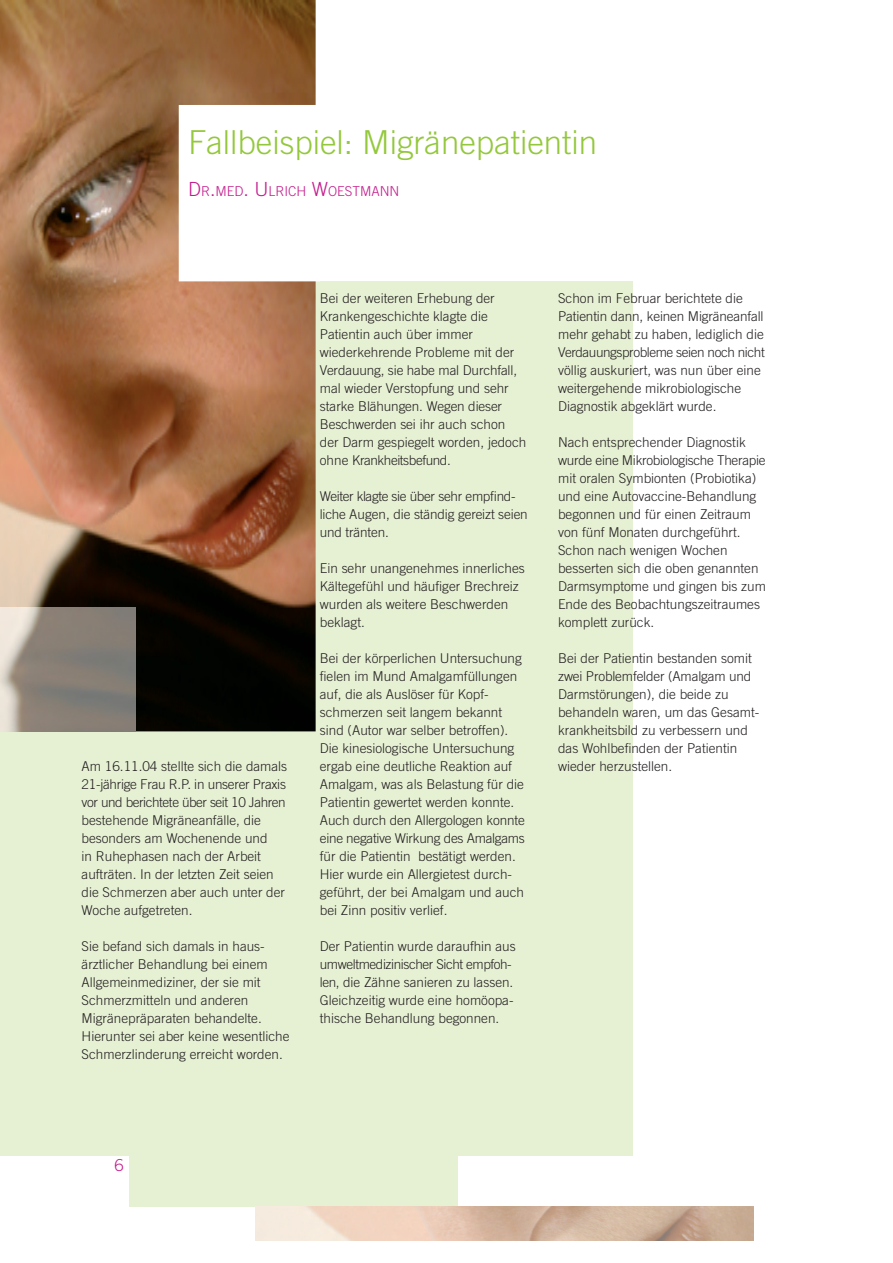
<style>
.page{position:relative;width:893px;height:1263px;background:#fff}
.page>*{position:absolute;margin:0;border:0;box-sizing:border-box;transform-origin:0 0}
.t1{font:300 33px "Trade Gothic";color:#94c83c}
.t2{font:300 16.5px "Trade Gothic";color:#c51c8e}
.t3{font:300 13.65px "Trade Gothic";color:#c51c8e}
.t4{font:300 13.5px/18px "Trade Gothic";color:#231f20}
.s1{font-size:19.5px}
</style>
<div class="page">
<div style="left:129px;top:774px;width:328px;height:432px;background:#e6f1d4"></div>
<img style="left:256px;top:1206px;width:497px;height:34px">
<div style="left:0;top:281px;width:632px;height:875px;background:#e6f1d4"></div>
<img style="left:0;top:0;width:315px;height:731px">
<div style="left:179px;top:106px;width:140px;height:175px;background:#fff"></div>
<img style="left:0;top:607px;width:136px;height:124px">
<h1 class="t1" style="left:188px;top:130px;width:410px">Fallbeispiel: Migränepatientin</h1>
<p class="t3" style="left:188px;top:186px;width:213px"><span class="s1">D</span>R<span class="s1">.</span>MED<span class="s1">. U</span>LRICH <span class="s1">W</span>OESTMANN</p>
<p class="t4" style="left:82px;top:758px;width:207px">Am 16.11.04 stellte sich die damals<br>21-jährige Frau R.P. in unserer Praxis vor und berichtete über seit 10 Jahren bestehende Migräneanfälle, die besonders am Wochenende und<br>in Ruhephasen nach der Arbeit aufträten. In der letzten Zeit seien die Schmerzen aber auch unter der<br>Woche aufgetreten.</p>
<p class="t4" style="left:82px;top:938px;width:209px">Sie befand sich damals in haus&shy;ärztlicher Behandlung bei einem Allgemeinmediziner, der sie mit Schmerzmitteln und anderen Migränepräparaten behandelte.<br>Hierunter sei aber keine wesentliche Schmerzlinderung erreicht worden.</p>
<p class="t4" style="left:320px;top:290px;width:208px">Bei der weiteren Erhebung der<br>Krankengeschichte klagte die<br>Patientin auch über immer wiederkehrende Probleme mit der<br>Verdauung, sie habe mal Durchfall, mal wieder Verstopfung und sehr starke Blähungen. Wegen dieser<br>Beschwerden sei ihr auch schon der Darm gespiegelt worden, jedoch ohne Krankheitsbefund.</p>
<p class="t4" style="left:320px;top:488px;width:209px">Weiter klagte sie über sehr empfind&shy;liche Augen, die ständig gereizt seien und tränten.</p>
<p class="t4" style="left:320px;top:560px;width:206px">Ein sehr unangenehmes innerliches<br>Kältegefühl und häufiger Brechreiz wurden als weitere Beschwerden beklagt.</p>
<p class="t4" style="left:320px;top:650px;width:206px">Bei der körperlichen Untersuchung fielen im Mund Amalgamfüllungen auf, die als Auslöser für Kopf&shy;schmerzen seit langem bekannt sind (Autor war selber betroffen).<br>Die kinesiologische Untersuchung ergab eine deutliche Reaktion auf Amalgam, was als Belastung für die Patientin gewertet werden konnte.<br>Auch durch den Allergologen konnte eine negative Wirkung des Amalgams für die Patientin bestätigt werden.<br>Hier wurde ein Allergietest durch&shy;geführt, der bei Amalgam und auch bei Zinn positiv verlief.</p>
<p class="t4" style="left:320px;top:938px;width:197px">Der Patientin wurde daraufhin aus umweltmedizinischer Sicht empfoh&shy;len, die Zähne sanieren zu lassen.<br>Gleichzeitig wurde eine homöopa&shy;thische Behandlung begonnen.</p>
<p class="t4" style="left:558px;top:290px;width:208px">Schon im Februar berichtete die Patientin dann, keinen Migräneanfall mehr gehabt zu haben, lediglich die Verdauungsprobleme seien noch nicht völlig auskuriert, was nun über eine weitergehende mikrobiologische Diagnostik abgeklärt wurde.</p>
<p class="t4" style="left:558px;top:434px;width:209px">Nach entsprechender Diagnostik wurde eine Mikrobiologische Therapie mit oralen Symbionten (Probiotika) und eine Autovaccine-Behandlung begonnen und für einen Zeitraum von fünf Monaten durchgeführt.<br>Schon nach wenigen Wochen besserten sich die oben genannten<br>Darmsymptome und gingen bis zum<br>Ende des Beobachtungszeitraumes komplett zurück.</p>
<p class="t4" style="left:558px;top:650px;width:203px">Bei der Patientin bestanden somit zwei Problemfelder (Amalgam und<br>Darmstörungen), die beide zu behandeln waren, um das Gesamt&shy;krankheitsbild zu verbessern und das Wohlbefinden der Patientin wieder herzustellen.</p>
<p class="t2" style="left:115px;top:1159px;width:11px">6</p>
</div>
